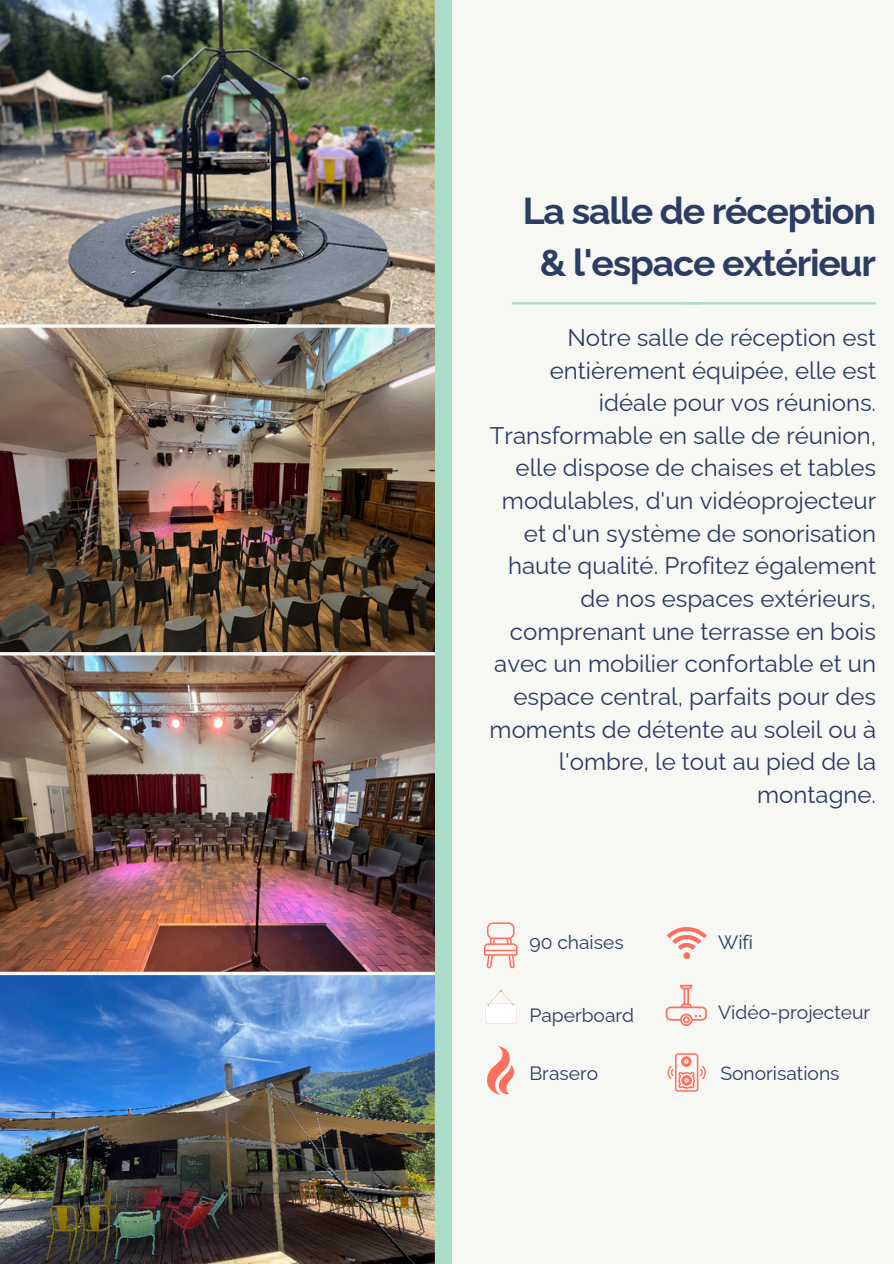
<style>
.page{position:relative;width:894px;height:1264px;background:#fff}
.page>*{position:absolute;margin:0;border:0;box-sizing:border-box;transform-origin:0 0}
.t1{font:700 37.5px/51.8px "Raleway";letter-spacing:-.03em;color:#2c3d63;text-align:center}
.t2{font:24px/32.7px "Raleway";color:#2a3a61;text-align:right}
.t3{font:19.2px "Raleway";color:#2a3a61}
</style>
<div class="page">
<div style="left:0;top:0;width:893px;height:1263px;background:#f7f8f3"></div>
<img style="left:0;top:0;width:435px;height:648px">
<img style="left:0;top:655px;width:434px;height:316px">
<hr style="left:246px;top:326px;width:189px;height:3px;background:#f7f8f3">
<hr style="left:74px;top:326px;width:189px;height:3px;background:#f7f8f3">
<hr style="left:0;top:326px;width:94px;height:3px;background:#f7f8f3">
<svg style="left:297px;top:648px;width:155px;height:4px"></svg>
<svg style="left:128px;top:648px;width:169px;height:4px"></svg>
<svg style="left:0;top:648px;width:128px;height:4px"></svg>
<hr style="left:687px;top:302px;width:188px;height:2px;background:#aadcca">
<hr style="left:512px;top:302px;width:188px;height:2px;background:#aadcca">
<svg style="left:276px;top:324px;width:159px;height:4px"></svg>
<svg style="left:87px;top:324px;width:189px;height:4px"></svg>
<svg style="left:0;top:324px;width:87px;height:4px"></svg>
<img style="left:0;top:975px;width:435px;height:288px">
<svg style="left:286px;top:971px;width:149px;height:1px"></svg>
<svg style="left:97px;top:971px;width:189px;height:4px"></svg>
<svg style="left:0;top:971px;width:97px;height:1px"></svg>
<div style="left:435px;top:0;width:16px;height:1263px;background:#aadcca"></div>
<svg style="left:483px;top:922px;width:34px;height:46px"></svg>
<svg style="left:484px;top:989px;width:33px;height:35px"></svg>
<svg style="left:487px;top:1046px;width:27px;height:49px"></svg>
<svg style="left:666px;top:927px;width:40px;height:31px"></svg>
<svg style="left:665px;top:984px;width:41px;height:42px"></svg>
<svg style="left:667px;top:1053px;width:39px;height:38px"></svg>
<p class="t1" style="left:522px;top:185px;width:355px">La salle de réception &amp; l'espace extérieur</p>
<p class="t2" style="left:489px;top:321px;width:388px">Notre salle de réception est entièrement équipée, elle est idéale pour vos réunions.<br>Transformable en salle de réunion, elle dispose de chaises et tables modulables, d'un vidéoprojecteur et d'un système de sonorisation haute qualité. Profitez également de nos espaces extérieurs, comprenant une terrasse en bois avec un mobilier confortable et un espace central, parfaits pour des moments de détente au soleil ou à l'ombre, le tout au pied de la montagne.</p>
<p class="t3" style="left:529px;top:931px;width:96px">90 chaises</p>
<p class="t3" style="left:718px;top:931px;width:36px">Wifi</p>
<p class="t3" style="left:529px;top:1003px;width:106px">Paperboard</p>
<p class="t3" style="left:718px;top:1001px;width:154px">Vidéo-projecteur</p>
<p class="t3" style="left:529px;top:1062px;width:70px">Brasero</p>
<p class="t3" style="left:720px;top:1062px;width:120px">Sonorisations</p>
</div>
